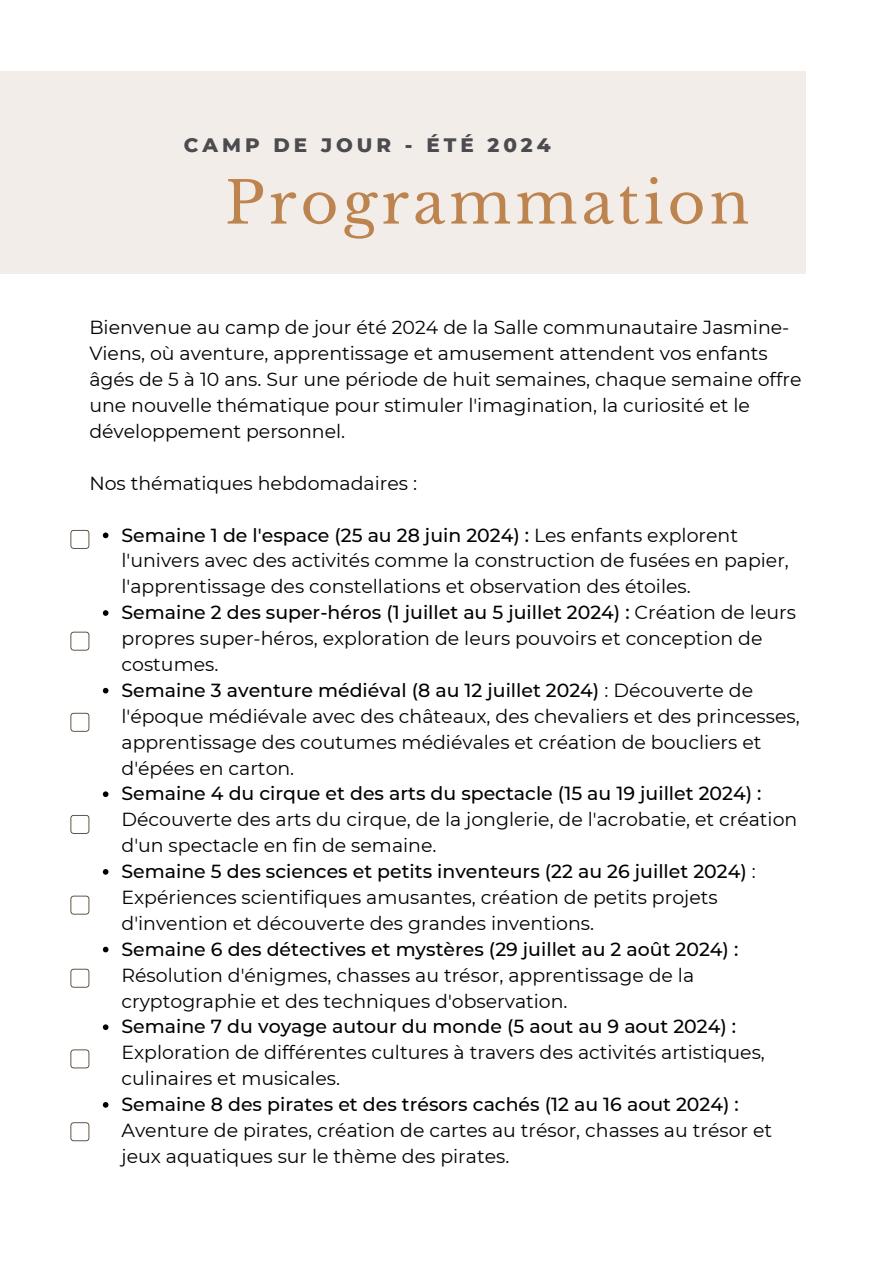
<style>
.page{position:relative;width:893px;height:1264px;background:#fff}
.page>*{position:absolute;margin:0;border:0;box-sizing:border-box;transform-origin:0 0}
.t1{font:57.9px "Libre Baskerville";letter-spacing:.07em;color:#bd844f}
.t2{font:800 19.8px "Montserrat";letter-spacing:.2em;color:#4c4b4f}
.t3{font:18.9px/25.8px "Montserrat";color:#000}
.s1{font-weight:500}
</style>
<div class="page">
<div style="left:0;top:71px;width:805px;height:203px;background:#f2ede9"></div>
<svg style="left:103px;top:532px;width:5px;height:6px"></svg>
<svg style="left:103px;top:610px;width:5px;height:6px"></svg>
<svg style="left:103px;top:688px;width:5px;height:5px"></svg>
<svg style="left:103px;top:791px;width:5px;height:6px"></svg>
<svg style="left:103px;top:869px;width:5px;height:5px"></svg>
<svg style="left:103px;top:946px;width:5px;height:6px"></svg>
<svg style="left:103px;top:1024px;width:5px;height:6px"></svg>
<svg style="left:103px;top:1102px;width:5px;height:5px"></svg>
<svg style="left:70px;top:530px;width:19px;height:18px"></svg>
<svg style="left:70px;top:631px;width:19px;height:19px"></svg>
<svg style="left:70px;top:712px;width:19px;height:19px"></svg>
<svg style="left:70px;top:815px;width:19px;height:18px"></svg>
<svg style="left:70px;top:895px;width:19px;height:19px"></svg>
<svg style="left:70px;top:968px;width:19px;height:19px"></svg>
<svg style="left:70px;top:1049px;width:19px;height:19px"></svg>
<svg style="left:70px;top:1122px;width:19px;height:19px"></svg>
<h1 class="t2" style="left:184px;top:133px;width:368px">CAMP DE JOUR - ÉTÉ 2024</h1>
<h2 class="t1" style="left:225px;top:167px;width:526px">Programmation</h2>
<p class="t3" style="left:89px;top:315px;width:713px">Bienvenue au camp de jour été 2024 de la Salle communautaire Jasmine-Viens, où aventure, apprentissage et amusement attendent vos enfants âgés de 5 à 10 ans. Sur une période de huit semaines, chaque semaine offre une nouvelle thématique pour stimuler l'imagination, la curiosité et le développement personnel.</p>
<p class="t3" style="left:89px;top:470px;width:329px">Nos thématiques hebdomadaires :</p>
<p class="t3" style="left:121px;top:522px;width:669px"><span class="s1">Semaine 1 de l'espace (25 au 28 juin 2024) :</span> Les enfants explorent l'univers avec des activités comme la construction de fusées en papier, l'apprentissage des constellations et observation des étoiles.</p>
<p class="t3" style="left:121px;top:599px;width:676px"><span class="s1">Semaine 2 des super-héros (1 juillet au 5 juillet 2024) :</span> Création de leurs propres super-héros, exploration de leurs pouvoirs et conception de costumes.</p>
<p class="t3" style="left:121px;top:677px;width:679px"><span class="s1">Semaine 3 aventure médiéval (8 au 12 juillet 2024)</span> : Découverte de l'époque médiévale avec des châteaux, des chevaliers et des princesses, apprentissage des coutumes médiévales et création de boucliers et d'épées en carton.</p>
<p class="t3" style="left:121px;top:780px;width:677px"><span class="s1">Semaine 4 du cirque et des arts du spectacle (15 au 19 juillet 2024) :<br></span>Découverte des arts du cirque, de la jonglerie, de l'acrobatie, et création d'un spectacle en fin de semaine.</p>
<p class="t3" style="left:121px;top:858px;width:635px"><span class="s1">Semaine 5 des sciences et petits inventeurs (22 au 26 juillet 2024)</span> :<br>Expériences scientifiques amusantes, création de petits projets d'invention et découverte des grandes inventions.</p>
<p class="t3" style="left:121px;top:936px;width:618px"><span class="s1">Semaine 6 des détectives et mystères (29 juillet au 2 août 2024) :<br></span>Résolution d'énigmes, chasses au trésor, apprentissage de la cryptographie et des techniques d'observation.</p>
<p class="t3" style="left:121px;top:1013px;width:645px"><span class="s1">Semaine 7 du voyage autour du monde (5 aout au 9 aout 2024) :<br></span>Exploration de différentes cultures à travers des activités artistiques, culinaires et musicales.</p>
<p class="t3" style="left:121px;top:1091px;width:652px"><span class="s1">Semaine 8 des pirates et des trésors cachés (12 au 16 aout 2024) :<br></span>Aventure de pirates, création de cartes au trésor, chasses au trésor et jeux aquatiques sur le thème des pirates.</p>
</div>
